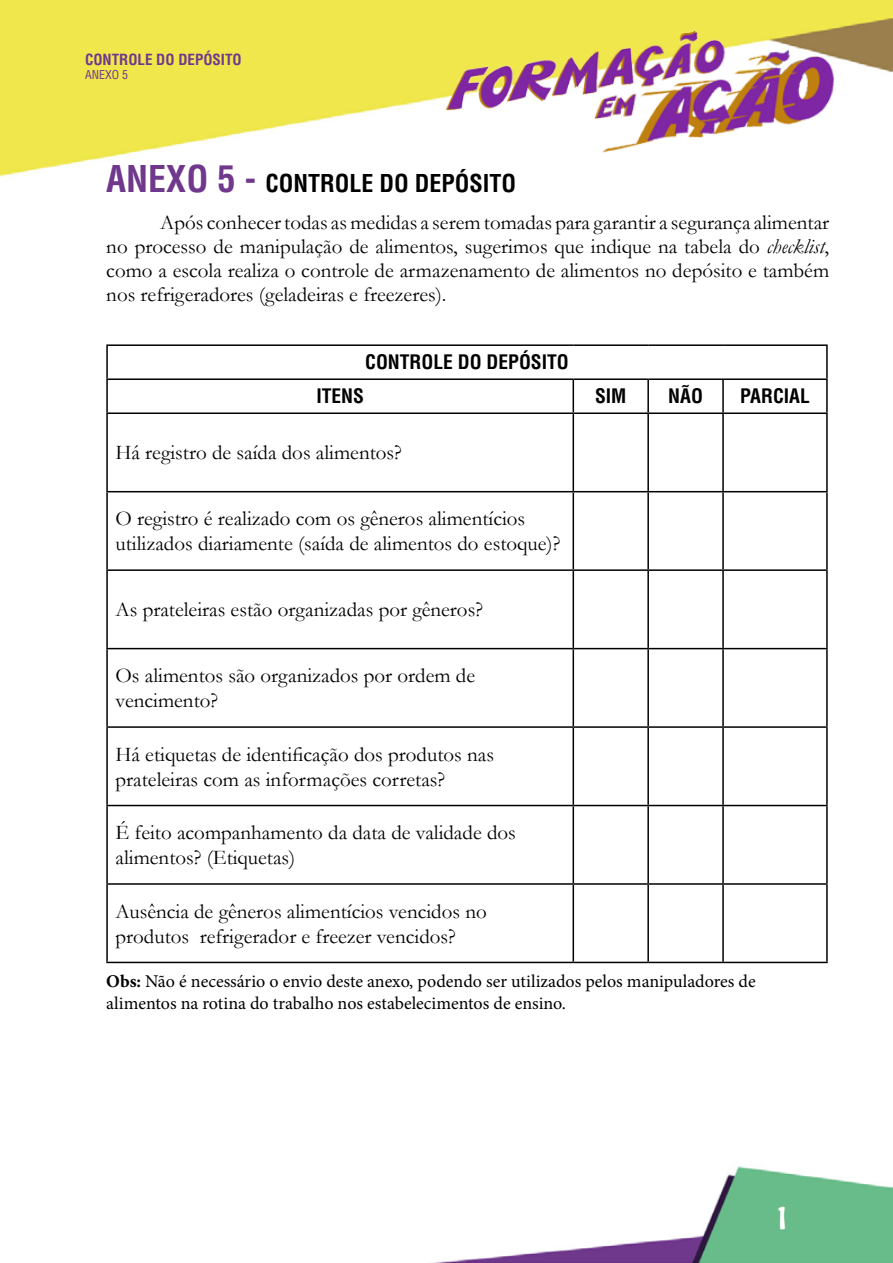
<style>
.page{position:relative;width:893px;height:1263px;background:#fff}
.page>*{position:absolute;margin:0;border:0;box-sizing:border-box;transform-origin:0 0}
.t1{font:27px "Hobo Std";color:#fff}
.t2{font:700 condensed 24px "Helvetica LT Std";color:#000}
.t3{font:21px/25.2px "Garamond";color:#000}
.t4{font:700 condensed 19.5px "Helvetica LT Std";color:#000}
.t5{font:18px/21.6px "Minion Pro";color:#000}
.t6{font:700 condensed 15px "Helvetica LT Std";color:#6f388c}
.t7{font:condensed 12px "Helvetica LT Std";color:#6f388c}
.s1{font-size:36px;color:#6f388c}
.s2{font-style:italic}
.s3{font-weight:700}
</style>
<div class="page">
<img style="left:0;top:0;width:893px;height:1263px">
<img style="left:434px;top:26px;width:410px;height:133px">
<svg style="left:108px;top:346px;width:718px;height:616px"></svg>
<hr style="left:106px;top:344px;width:467px;height:2px;background:#000">
<hr style="left:106px;top:346px;width:2px;height:32px;background:#000">
<hr style="left:573px;top:344px;width:75px;height:2px;background:#000">
<hr style="left:648px;top:344px;width:75px;height:2px;background:#000">
<hr style="left:723px;top:344px;width:105px;height:2px;background:#000">
<hr style="left:826px;top:346px;width:2px;height:32px;background:#000">
<hr style="left:106px;top:378px;width:467px;height:2px;background:#000">
<hr style="left:106px;top:380px;width:2px;height:32px;background:#000">
<hr style="left:573px;top:378px;width:75px;height:2px;background:#000">
<hr style="left:573px;top:380px;width:1px;height:32px;background:#000">
<hr style="left:648px;top:378px;width:75px;height:2px;background:#000">
<hr style="left:647px;top:380px;width:2px;height:32px;background:#000">
<hr style="left:723px;top:378px;width:105px;height:2px;background:#000">
<hr style="left:722px;top:380px;width:2px;height:32px;background:#000">
<hr style="left:826px;top:380px;width:2px;height:32px;background:#000">
<hr style="left:106px;top:412px;width:467px;height:2px;background:#000">
<hr style="left:106px;top:414px;width:2px;height:77px;background:#000">
<hr style="left:573px;top:412px;width:75px;height:2px;background:#000">
<hr style="left:573px;top:414px;width:1px;height:77px;background:#000">
<hr style="left:648px;top:412px;width:75px;height:2px;background:#000">
<hr style="left:647px;top:414px;width:2px;height:77px;background:#000">
<hr style="left:723px;top:412px;width:105px;height:2px;background:#000">
<hr style="left:722px;top:414px;width:2px;height:77px;background:#000">
<hr style="left:826px;top:414px;width:2px;height:77px;background:#000">
<hr style="left:106px;top:491px;width:467px;height:1px;background:#000">
<hr style="left:106px;top:492px;width:2px;height:77px;background:#000">
<hr style="left:573px;top:491px;width:75px;height:1px;background:#000">
<hr style="left:573px;top:492px;width:1px;height:77px;background:#000">
<hr style="left:648px;top:491px;width:75px;height:1px;background:#000">
<hr style="left:647px;top:492px;width:2px;height:77px;background:#000">
<hr style="left:723px;top:491px;width:105px;height:1px;background:#000">
<hr style="left:722px;top:492px;width:2px;height:77px;background:#000">
<hr style="left:826px;top:492px;width:2px;height:77px;background:#000">
<hr style="left:106px;top:569px;width:467px;height:2px;background:#000">
<hr style="left:106px;top:571px;width:2px;height:77px;background:#000">
<hr style="left:573px;top:569px;width:75px;height:2px;background:#000">
<hr style="left:573px;top:571px;width:1px;height:77px;background:#000">
<hr style="left:648px;top:569px;width:75px;height:2px;background:#000">
<hr style="left:647px;top:571px;width:2px;height:77px;background:#000">
<hr style="left:723px;top:569px;width:105px;height:2px;background:#000">
<hr style="left:722px;top:571px;width:2px;height:77px;background:#000">
<hr style="left:826px;top:571px;width:2px;height:77px;background:#000">
<hr style="left:106px;top:648px;width:467px;height:1px;background:#000">
<hr style="left:106px;top:649px;width:2px;height:77px;background:#000">
<hr style="left:573px;top:648px;width:75px;height:1px;background:#000">
<hr style="left:573px;top:649px;width:1px;height:77px;background:#000">
<hr style="left:648px;top:648px;width:75px;height:1px;background:#000">
<hr style="left:647px;top:649px;width:2px;height:77px;background:#000">
<hr style="left:723px;top:648px;width:105px;height:1px;background:#000">
<hr style="left:722px;top:649px;width:2px;height:77px;background:#000">
<hr style="left:826px;top:649px;width:2px;height:77px;background:#000">
<hr style="left:106px;top:726px;width:467px;height:2px;background:#000">
<hr style="left:106px;top:728px;width:2px;height:77px;background:#000">
<hr style="left:573px;top:726px;width:75px;height:2px;background:#000">
<hr style="left:573px;top:728px;width:1px;height:77px;background:#000">
<hr style="left:648px;top:726px;width:75px;height:2px;background:#000">
<hr style="left:647px;top:728px;width:2px;height:77px;background:#000">
<hr style="left:723px;top:726px;width:105px;height:2px;background:#000">
<hr style="left:722px;top:728px;width:2px;height:77px;background:#000">
<hr style="left:826px;top:728px;width:2px;height:77px;background:#000">
<hr style="left:106px;top:805px;width:467px;height:1px;background:#000">
<hr style="left:106px;top:806px;width:2px;height:77px;background:#000">
<hr style="left:573px;top:805px;width:75px;height:1px;background:#000">
<hr style="left:573px;top:806px;width:1px;height:77px;background:#000">
<hr style="left:648px;top:805px;width:75px;height:1px;background:#000">
<hr style="left:647px;top:806px;width:2px;height:77px;background:#000">
<hr style="left:723px;top:805px;width:105px;height:1px;background:#000">
<hr style="left:722px;top:806px;width:2px;height:77px;background:#000">
<hr style="left:826px;top:806px;width:2px;height:77px;background:#000">
<hr style="left:106px;top:883px;width:467px;height:2px;background:#000">
<hr style="left:106px;top:885px;width:2px;height:77px;background:#000">
<hr style="left:573px;top:883px;width:75px;height:2px;background:#000">
<hr style="left:573px;top:885px;width:1px;height:77px;background:#000">
<hr style="left:648px;top:883px;width:75px;height:2px;background:#000">
<hr style="left:647px;top:885px;width:2px;height:77px;background:#000">
<hr style="left:723px;top:883px;width:105px;height:2px;background:#000">
<hr style="left:722px;top:885px;width:2px;height:77px;background:#000">
<hr style="left:826px;top:885px;width:2px;height:77px;background:#000">
<hr style="left:106px;top:962px;width:467px;height:1px;background:#000">
<hr style="left:573px;top:962px;width:75px;height:1px;background:#000">
<hr style="left:648px;top:962px;width:75px;height:1px;background:#000">
<hr style="left:723px;top:962px;width:105px;height:1px;background:#000">
<p class="t6" style="left:85px;top:50px;width:158px">CONTROLE DO DEPÓSITO</p>
<p class="t7" style="left:85px;top:68px;width:45px">ANEXO 5</p>
<p class="t2" style="left:106px;top:168px;width:411px"><span class="s1">ANEXO 5 -</span> CONTROLE DO DEPÓSITO</p>
<p class="t3" style="left:106px;top:210px;width:724px;line-height:24px;text-align:justify;text-indent:54px">Após conhecer todas as medidas a serem tomadas para garantir a segurança alimentar no processo de manipulação de alimentos, sugerimos que indique na tabela do <span class="s2">checklist</span>, como a escola realiza o controle de armazenamento de alimentos no depósito e também nos refrigeradores (geladeiras e freezeres).</p>
<p class="t4" style="left:365px;top:350px;width:205px">CONTROLE DO DEPÓSITO</p>
<p class="t4" style="left:316px;top:384px;width:49px">ITENS</p>
<p class="t4" style="left:595px;top:384px;width:33px">SIM</p>
<p class="t4" style="left:668px;top:384px;width:36px">NÃO</p>
<p class="t4" style="left:740px;top:384px;width:71px">PARCIAL</p>
<p class="t3" style="left:116px;top:440px;width:288px">Há registro de saída dos alimentos?</p>
<p class="t3" style="left:116px;top:505px;width:446px">O registro é realizado com os gêneros alimentícios utilizados diariamente (saída de alimentos do estoque)?</p>
<p class="t3" style="left:116px;top:596px;width:369px">As prateleiras estão organizadas por gêneros?</p>
<p class="t3" style="left:116px;top:662px;width:361px">Os alimentos são organizados por ordem de vencimento?</p>
<p class="t3" style="left:116px;top:741px;width:380px">Há etiquetas de identificação dos produtos nas prateleiras com as informações corretas?</p>
<p class="t3" style="left:116px;top:819px;width:402px">É feito acompanhamento da data de validade dos alimentos? (Etiquetas)</p>
<p class="t3" style="left:116px;top:898px;width:373px">Ausência de gêneros alimentícios vencidos no produtos refrigerador e freezer vencidos?</p>
<p class="t5" style="left:106px;top:971px;width:651px"><span class="s3">Obs:</span> Não é necessário o envio deste anexo, podendo ser utilizados pelos manipuladores de alimentos na rotina do trabalho nos estabelecimentos de ensino.</p>
<p class="t1" style="left:774px;top:1199px;width:17px">1</p>
</div>
